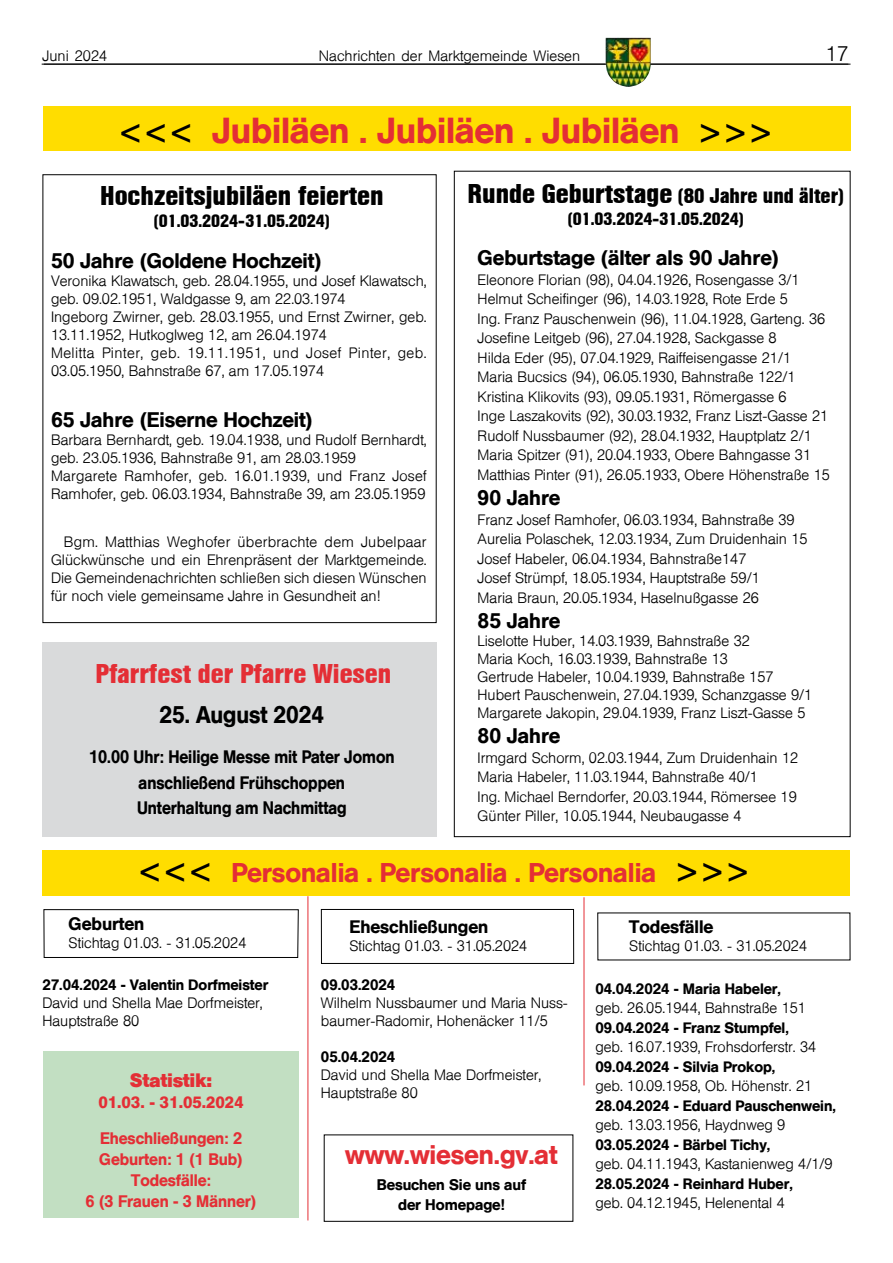
<style>
.page{position:relative;width:893px;height:1263px;background:#fff}
.page>*{position:absolute;margin:0;border:0;box-sizing:border-box;transform-origin:0 0}
.t1{font:500 36px "Helvetica BQ";color:#e42e35}
.t2{font:500 27px "Helvetica BQ";color:#e42e35}
.t3{font:700 27px "Helvetica Condensed BQ";color:#000}
.t4{font:700 27px "Helvetica Condensed BQ";color:#e42e35}
.t5{font:500 26.85px "Helvetica BQ";color:#e42e35}
.t6{font:500 24px "Helvetica BQ";color:#000;scale:.94 1}
.t7{font:500 21px "Helvetica BQ";color:#000}
.t8{font:700 21px "Helvetica Condensed BQ";color:#000}
.t9{font:300 21px "Helvetica BQ";color:#000}
.t10{font:700 19.35px "Helvetica BQ";color:#e42e35}
.t11{font:500 18px/25.5px "Helvetica BQ";color:#000;text-align:center;scale:.9 1}
.t12{font:700 18px "Helvetica Condensed BQ";color:#000}
.t13{font:500 18px "Helvetica BQ";color:#000}
.t14{font:500 16.65px/21px "Helvetica BQ";color:#e42e35;text-align:center}
.t15{font:600 16.65px "Helvetica BQ";color:#e42e35}
.t16{font:500 15.3px/19.2px "Helvetica BQ";color:#000;text-align:center}
.t17{font:300 15px/18px "Helvetica BQ";color:#000}
.t18{font:500 15px "Helvetica BQ";color:#000}
.s1{font-size:27px;color:#000}
.s2{font-size:27px}
.s3{color:#000}
</style>
<div class="page">
<hr style="left:44px;top:64px;width:806px;height:1px;background:#000">
<hr style="left:42px;top:64px;width:806px;height:1px;background:#000">
<img style="left:606px;top:38px;width:45px;height:49px">
<div style="left:42px;top:642px;width:395px;height:195px;background:#d9dadb"></div>
<div style="left:43px;top:106px;width:807px;height:45px;background:#fd0"></div>
<div style="left:44px;top:1051px;width:255px;height:167px;background:#c2dfc2"></div>
<div style="left:42px;top:851px;width:808px;height:45px;background:#fd0"></div>
<hr style="left:308px;top:896px;width:1px;height:324px;background:#e42e35">
<hr style="left:584px;top:897px;width:1px;height:188px;background:#e42e35">
<div style="left:321px;top:909px;width:253px;height:55px;border:1px solid #000"></div>
<svg style="left:43px;top:909px;width:256px;height:49px"></svg>
<div style="left:324px;top:1134px;width:249px;height:88px;border:1px solid #000"></div>
<p class="t17" style="left:43px;top:48px;width:66px">Juni 2024</p>
<p class="t17" style="left:319px;top:48px;width:263px">Nachrichten der Marktgemeinde Wiesen</p>
<h3 class="t9" style="left:826px;top:42px;width:24px">17</h3>
<h1 class="t1" style="left:121px;top:109px;width:650px"><span class="s1">&lt; &lt; &lt;</span> Jubiläen . Jubiläen . Jubiläen <span class="s1">&gt; &gt; &gt;</span></h1>
<h2 class="t3" style="left:100px;top:180px;width:285px">Hochzeitsjubiläen feierten</h2>
<p class="t12" style="left:153px;top:210px;width:178px">(01.03.2024-31.05.2024)</p>
<h3 class="t7" style="left:51px;top:249px;width:272px">50 Jahre (Goldene Hochzeit)</h3>
<p class="t17" style="left:51px;top:272px;width:377px">Veronika Klawatsch, geb. 28.04.1955, und Josef Klawatsch, geb. 09.02.1951, Waldgasse 9, am 22.03.1974<br>Ingeborg Zwirner, geb. 28.03.1955, und Ernst Zwirner, geb.<br>13.11.1952, Hutkoglweg 12, am 26.04.1974<br>Melitta Pinter, geb. 19.11.1951, und Josef Pinter, geb.<br>03.05.1950, Bahnstraße 67, am 17.05.1974</p>
<h3 class="t7" style="left:51px;top:407px;width:264px">65 Jahre (Eiserne Hochzeit)</h3>
<p class="t17" style="left:51px;top:431px;width:377px">Barbara Bernhardt, geb. 19.04.1938, und Rudolf Bernhardt, geb. 23.05.1936, Bahnstraße 91, am 28.03.1959<br>Margarete Ramhofer, geb. 16.01.1939, und Franz Josef Ramhofer, geb. 06.03.1934, Bahnstraße 39, am 23.05.1959</p>
<p class="t17" style="left:51px;top:533px;width:377px;text-align:justify;text-indent:13px">Bgm. Matthias Weghofer überbrachte dem Jubelpaar Glückwünsche und ein Ehrenpräsent der Marktgemeinde.<br>Die Gemeindenachrichten schließen sich diesen Wünschen für noch viele gemeinsame Jahre in Gesundheit an!</p>
<h2 class="t4" style="left:96px;top:658px;width:297px">Pfarrfest der Pfarre Wiesen</h2>
<h3 class="t6" style="left:159px;top:700px;width:177px">25. August 2024</h3>
<p class="t11" style="left:89px;top:744px;width:341px">10.00 Uhr: Heilige Messe mit Pater Jomon anschließend Frühschoppen<br>Unterhaltung am Nachmittag</p>
<h3 class="t8" style="left:468px;top:184px;width:378px"><span class="s2">Runde Geburtstage</span> (80 Jahre und älter)</h3>
<p class="t12" style="left:568px;top:208px;width:178px">(01.03.2024-31.05.2024)</p>
<h3 class="t7" style="left:478px;top:246px;width:303px">Geburtstage (älter als 90 Jahre)</h3>
<p class="t17" style="left:478px;top:270px;width:354px;line-height:19.5px">Eleonore Florian (98), 04.04.1926, Rosengasse 3/1<br>Helmut Scheifinger (96), 14.03.1928, Rote Erde 5<br>Ing. Franz Pauschenwein (96), 11.04.1928, Garteng. 36<br>Josefine Leitgeb (96), 27.04.1928, Sackgasse 8<br>Hilda Eder (95), 07.04.1929, Raiffeisengasse 21/1<br>Maria Bucsics (94), 06.05.1930, Bahnstraße 122/1<br>Kristina Klikovits (93), 09.05.1931, Römergasse 6<br>Inge Laszakovits (92), 30.03.1932, Franz Liszt-Gasse 21<br>Rudolf Nussbaumer (92), 28.04.1932, Hauptplatz 2/1<br>Maria Spitzer (91), 20.04.1933, Obere Bahngasse 31<br>Matthias Pinter (91), 26.05.1933, Obere Höhenstraße 15</p>
<h3 class="t7" style="left:478px;top:485px;width:84px">90 Jahre</h3>
<p class="t17" style="left:478px;top:510px;width:332px;line-height:19.5px">Franz Josef Ramhofer, 06.03.1934, Bahnstraße 39<br>Aurelia Polaschek, 12.03.1934, Zum Druidenhain 15<br>Josef Habeler, 06.04.1934, Bahnstraße147<br>Josef Strümpf, 18.05.1934, Hauptstraße 59/1<br>Maria Braun, 20.05.1934, Haselnußgasse 26</p>
<h3 class="t7" style="left:478px;top:608px;width:84px">85 Jahre</h3>
<p class="t17" style="left:478px;top:632px;width:336px">Liselotte Huber, 14.03.1939, Bahnstraße 32<br>Maria Koch, 16.03.1939, Bahnstraße 13<br>Gertrude Habeler, 10.04.1939, Bahnstraße 157<br>Hubert Pauschenwein, 27.04.1939, Schanzgasse 9/1<br>Margarete Jakopin, 29.04.1939, Franz Liszt-Gasse 5</p>
<h3 class="t7" style="left:478px;top:723px;width:84px">80 Jahre</h3>
<p class="t17" style="left:478px;top:748px;width:322px;line-height:19.5px">Irmgard Schorm, 02.03.1944, Zum Druidenhain 12<br>Maria Habeler, 11.03.1944, Bahnstraße 40/1<br>Ing. Michael Berndorfer, 20.03.1944, Römersee 19<br>Günter Piller, 10.05.1944, Neubaugasse 4</p>
<h2 class="t2" style="left:141px;top:856px;width:607px"><span class="s3">&lt; &lt; &lt;</span> Personalia . Personalia . Personalia <span class="s3">&gt; &gt; &gt;</span></h2>
<p class="t13" style="left:629px;top:916px;width:86px">Todesfälle</p>
<p class="t17" style="left:629px;top:937px;width:179px">Stichtag 01.03. - 31.05.2024</p>
<p class="t13" style="left:69px;top:913px;width:77px">Geburten</p>
<p class="t17" style="left:69px;top:934px;width:179px">Stichtag 01.03. - 31.05.2024</p>
<p class="t13" style="left:350px;top:916px;width:140px">Eheschließungen</p>
<p class="t17" style="left:350px;top:937px;width:179px">Stichtag 01.03. - 31.05.2024</p>
<p class="t18" style="left:321px;top:976px;width:76px">09.03.2024</p>
<p class="t17" style="left:321px;top:994px;width:248px">Wilhelm Nussbaumer und Maria Nuss&shy;baumer-Radomir, Hohenäcker 11/5</p>
<p class="t18" style="left:321px;top:1048px;width:76px">05.04.2024</p>
<p class="t17" style="left:321px;top:1066px;width:222px">David und Shella Mae Dorfmeister,<br>Hauptstraße 80</p>
<p class="t18" style="left:42px;top:976px;width:227px">27.04.2024 - Valentin Dorfmeister</p>
<p class="t17" style="left:42px;top:994px;width:222px">David und Shella Mae Dorfmeister,<br>Hauptstraße 80</p>
<p class="t18" style="left:595px;top:980px;width:187px">04.04.2024 - Maria Habeler,</p>
<p class="t17" style="left:595px;top:999px;width:212px">geb. 26.05.1944, Bahnstraße 151</p>
<p class="t18" style="left:595px;top:1019px;width:195px">09.04.2024 - Franz Stumpfel,</p>
<p class="t17" style="left:595px;top:1038px;width:222px">geb. 16.07.1939, Frohsdorferstr. 34</p>
<p class="t18" style="left:595px;top:1058px;width:181px">09.04.2024 - Silvia Prokop,</p>
<p class="t17" style="left:595px;top:1077px;width:218px">geb. 10.09.1958, Ob. Höhenstr. 21</p>
<p class="t18" style="left:595px;top:1097px;width:242px">28.04.2024 - Eduard Pauschenwein,</p>
<p class="t17" style="left:595px;top:1116px;width:192px">geb. 13.03.1956, Haydnweg 9</p>
<p class="t18" style="left:595px;top:1136px;width:176px">03.05.2024 - Bärbel Tichy,</p>
<p class="t17" style="left:595px;top:1155px;width:239px">geb. 04.11.1943, Kastanienweg 4/1/9</p>
<p class="t18" style="left:595px;top:1175px;width:199px">28.05.2024 - Reinhard Huber,</p>
<p class="t17" style="left:595px;top:1194px;width:191px">geb. 04.12.1945, Helenental 4</p>
<p class="t10" style="left:130px;top:1068px;width:84px">Statistik:</p>
<p class="t15" style="left:98px;top:1092px;width:147px">01.03. - 31.05.2024</p>
<p class="t14" style="left:86px;top:1128px;width:173px">Eheschließungen: 2<br>Geburten: 1 (1 Bub)<br>Todesfälle:<br>6 (3 Frauen - 3 Männer)</p>
<h3 class="t5" style="left:345px;top:1138px;width:214px">www.wiesen.gv.at</h3>
<p class="t16" style="left:377px;top:1175px;width:151px">Besuchen Sie uns auf der Homepage!</p>
</div>
